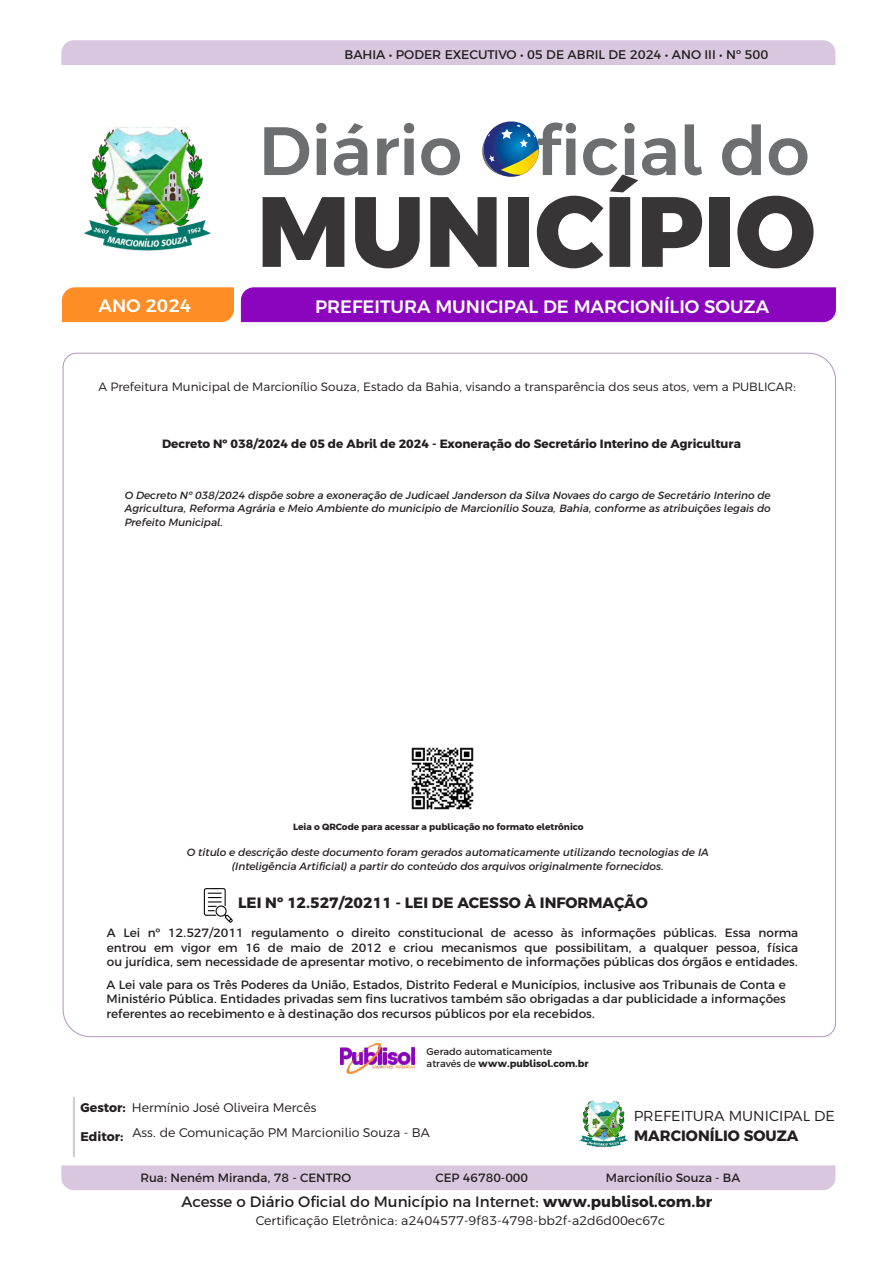
<style>
.page{position:relative;width:893px;height:1263px;background:#fff}
.page>*{position:absolute;margin:0;border:0;box-sizing:border-box;transform-origin:0 0}
.t1{font:800 99.6px "Argentum Sans";color:#383536}
.t2{font:500 68.25px "Argentum Sans";color:#6d6e70}
.t3{font:500 18px "Argentum Sans";color:#fff}
.t4{font:15px "Argentum Sans";color:#231f20}
.t5{font:700 15px "Argentum Sans";color:#231f20}
.t6{font:300 14.4px "Argentum Sans";color:#231f20}
.t7{font:300 12.45px/25.3px "Argentum Sans";color:#231f20}
.t8{font:12.45px "Argentum Sans";color:#231f20}
.t9{font:700 12.45px "Argentum Sans";color:#231f20}
.t10{font:12px/14.2px "Argentum Sans";color:#231f20;text-align:justify}
.t11{font:300 12px "Argentum Sans";color:#231f20}
.t12{font:700 12px "Argentum Sans";color:#231f20}
.t13{font:italic 10.5px/13.6px "Argentum Sans";color:#231f20;text-align:justify}
.t14{font:9.75px/11.6px "Argentum Sans";color:#231f20}
.t15{font:700 9px "Argentum Sans";color:#231f20}
.s1{font-weight:700}
</style>
<div class="page">
<div style="left:61px;top:1165px;width:774px;height:25px;background:#d9c7e0"></div>
<svg style="left:62px;top:352px;width:774px;height:685px"></svg>
<div style="left:61px;top:40px;width:774px;height:25px;background:#d9c7e0"></div>
<div style="left:73px;top:1097px;width:2px;height:59px;background:#a7a9ac;border:1px solid #ccc"></div>
<svg style="left:484px;top:121px;width:55px;height:56px"></svg>
<div style="left:241px;top:287px;width:595px;height:35px;background:#8b05be"></div>
<div style="left:62px;top:287px;width:172px;height:35px;background:#fe8d25"></div>
<img style="left:83px;top:127px;width:128px;height:124px">
<img style="left:579px;top:1100px;width:49px;height:47px">
<img style="left:340px;top:1043px;width:75px;height:30px">
<svg style="left:204px;top:888px;width:30px;height:35px"></svg>
<img style="left:410px;top:746px;width:64px;height:64px">
<p class="t8" style="left:344px;top:47px;width:425px">BAHIA • PODER EXECUTIVO • 05 DE ABRIL DE 2024 • ANO III • Nº 500</p>
<h2 class="t2" style="left:259px;top:112px;width:553px">Diário Oficial do</h2>
<h1 class="t1" style="left:257px;top:175px;width:560px">MUNICÍPIO</h1>
<h3 class="t3" style="left:99px;top:295px;width:94px">ANO 2024</h3>
<h3 class="t3" style="left:315px;top:296px;width:456px">PREFEITURA MUNICIPAL DE MARCIONÍLIO SOUZA</h3>
<p class="t11" style="left:98px;top:380px;width:699px">A Prefeitura Municipal de Marcionílio Souza, Estado da Bahia, visando a transparência dos seus atos, vem a PUBLICAR:</p>
<p class="t12" style="left:162px;top:437px;width:580px">Decreto Nº 038/2024 de 05 de Abril de 2024 - Exoneração do Secretário Interino de Agricultura</p>
<p class="t13" style="left:125px;top:488px;width:648px">O Decreto Nº 038/2024 dispõe sobre a exoneração de Judicael Janderson da Silva Novaes do cargo de Secretário Interino de Agricultura, Reforma Agrária e Meio Ambiente do município de Marcionílio Souza, Bahia, conforme as atribuições legais do Prefeito Municipal.</p>
<p class="t15" style="left:293px;top:821px;width:292px">Leia o QRCode para acessar a publicação no formato eletrônico</p>
<p class="t13" style="left:187px;top:845px;width:524px;text-align:center">O título e descrição deste documento foram gerados automaticamente utilizando tecnologias de IA (Inteligência Artificial) a partir do conteúdo dos arquivos originalmente fornecidos.</p>
<p class="t5" style="left:238px;top:894px;width:411px">LEI Nº 12.527/20211 - LEI DE ACESSO À INFORMAÇÃO</p>
<p class="t10" style="left:107px;top:926px;width:693px">A Lei nº 12.527/2011 regulamento o direito constitucional de acesso às informações públicas. Essa norma entrou em vigor em 16 de maio de 2012 e criou mecanismos que possibilitam, a qualquer pessoa, física ou jurídica, sem necessidade de apresentar motivo, o recebimento de informações públicas dos órgãos e entidades.</p>
<p class="t10" style="left:106px;top:978px;width:681px">A Lei vale para os Três Poderes da União, Estados, Distrito Federal e Municípios, inclusive aos Tribunais de Conta e Ministério Pública. Entidades privadas sem fins lucrativos também são obrigadas a dar publicidade a informações referentes ao recebimento e à destinação dos recursos públicos por ela recebidos.</p>
<p class="t14" style="left:427px;top:1046px;width:164px">Gerado automaticamente através de <span class="s1">www.publisol.com.br</span></p>
<p class="t7" style="left:132px;top:1094px;width:299px">Hermínio José Oliveira Mercês<br>Ass. de Comunicação PM Marcionilio Souza - BA</p>
<p class="t9" style="left:81px;top:1100px;width:47px">Gestor:</p>
<p class="t9" style="left:81px;top:1130px;width:44px">Editor:</p>
<p class="t6" style="left:634px;top:1108px;width:203px">PREFEITURA MUNICIPAL DE</p>
<p class="t5" style="left:634px;top:1127px;width:166px">MARCIONÍLIO SOUZA</p>
<p class="t10" style="left:140px;top:1170px;width:212px">Rua: Neném Miranda, 78 - CENTRO</p>
<p class="t10" style="left:435px;top:1170px;width:94px">CEP 46780-000</p>
<p class="t10" style="left:606px;top:1170px;width:136px">Marcionílio Souza - BA</p>
<p class="t4" style="left:181px;top:1193px;width:532px">Acesse o Diário Oficial do Município na Internet: <span class="s1">www.publisol.com.br</span></p>
<p class="t7" style="left:256px;top:1208px;width:411px">Certificação Eletrônica: a2404577-9f83-4798-bb2f-a2d6d00ec67c</p>
</div>
